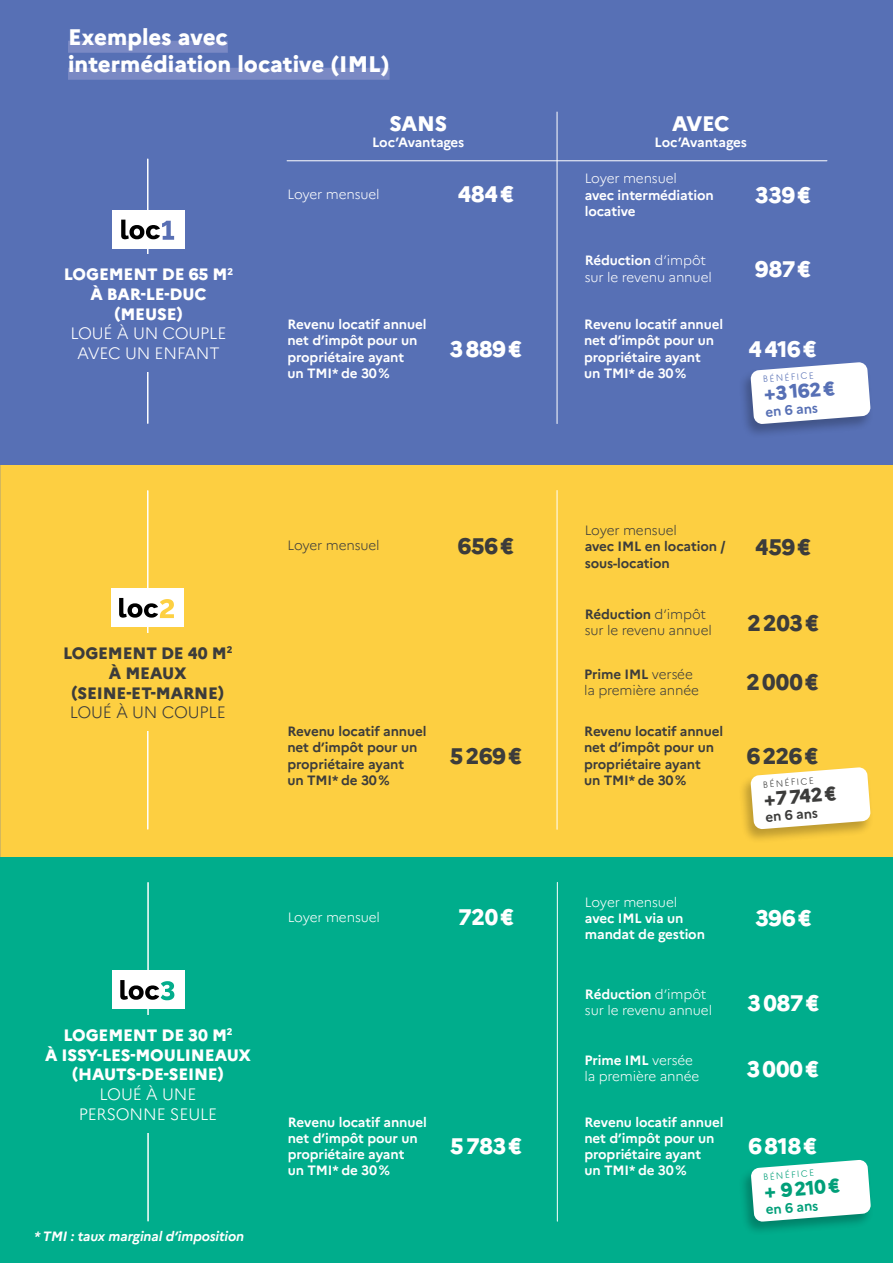
<style>
.page{position:relative;width:893px;height:1263px;background:#fff}
.page>*{position:absolute;margin:0;border:0;box-sizing:border-box;transform-origin:0 0}
.t1{font:800 22.5px/27px "Marianne";color:#fff}
.t2{font:800 22.5px "Marianne";letter-spacing:-.01em;color:#3c3c3b}
.t3{font:800 21px "Marianne";letter-spacing:-.01em;color:#fff}
.t4{font:800 19.5px "Marianne";color:#5770b5}
.t5{font:800 19.5px "Marianne";color:#3c3c3b}
.t6{font:800 19.5px "Marianne";color:#009f79}
.t7{font:800 16.5px/19.8px "Marianne";letter-spacing:-.01em;color:#fff;text-align:center}
.t8{font:300 16.5px/19.8px "Marianne";letter-spacing:-.01em;color:#fff;text-align:center}
.t9{font:800 16.5px/19.8px "Marianne";letter-spacing:-.01em;color:#3c3c3b;text-align:center}
.t10{font:300 16.5px "Marianne";letter-spacing:-.01em;color:#3c3c3b}
.t11{font:700 13.5px/16.2px "Marianne";letter-spacing:-.01em;color:#fff}
.t12{font:700 13.5px/16.2px "Marianne";letter-spacing:-.01em;color:#3c3c3b}
.t13{font:300 13.5px/16.2px "Marianne";letter-spacing:-.01em;color:#fff}
.t14{font:300 13.5px/16.2px "Marianne";letter-spacing:-.01em;color:#3c3c3b}
.t15{font:italic 700 13.5px "Marianne";letter-spacing:-.01em;color:#fff}
.t16{font:700 13.5px "Marianne";color:#5770b5}
.t17{font:700 13.5px "Marianne";color:#009f79}
.t18{font:300 9px "Marianne";color:#5770b5}
.t19{font:300 9px "Marianne";color:#3c3c3b}
.t20{font:300 9px "Marianne";color:#009f79}
.s1{font-weight:700}
</style>
<div class="page">
<div style="left:0;top:459px;width:893px;height:450px;background:#fdcf41"></div>
<div style="left:0;top:0;width:893px;height:465px;background:#5770b5"></div>
<div style="left:68px;top:41px;width:160px;height:12px;background:#7a89c4"></div>
<div style="left:68px;top:68px;width:322px;height:12px;background:#7a89c4"></div>
<div style="left:0;top:857px;width:893px;height:406px;background:#00ad8c"></div>
<hr style="left:147px;top:159px;width:2px;height:264px;background:#fff">
<hr style="left:557px;top:112px;width:1px;height:312px;background:#fff">
<div style="left:738px;top:362px;width:136px;height:77px;background:#000;opacity:.25"></div>
<svg style="left:750px;top:362px;width:121px;height:62px;background:#e1e5ef"></svg>
<div style="left:58px;top:255px;width:181px;height:117px;background:#5770b5"></div>
<div style="left:112px;top:210px;width:73px;height:39px;background:#fff"></div>
<svg style="left:121px;top:220px;width:53px;height:20px"></svg>
<hr style="left:287px;top:160px;width:540px;height:1px;background:#fff">
<hr style="left:147px;top:491px;width:2px;height:338px;background:#fff">
<hr style="left:557px;top:490px;width:1px;height:339px;background:#fff">
<div style="left:44px;top:634px;width:208px;height:97px;background:#fdcf41"></div>
<div style="left:112px;top:589px;width:72px;height:38px;background:#fff"></div>
<svg style="left:119px;top:598px;width:55px;height:20px"></svg>
<div style="left:738px;top:767px;width:136px;height:77px;background:#000;opacity:.25"></div>
<svg style="left:750px;top:767px;width:121px;height:62px;background:#faf3de"></svg>
<hr style="left:147px;top:883px;width:2px;height:338px;background:#fff">
<hr style="left:557px;top:882px;width:1px;height:339px;background:#fff">
<div style="left:33px;top:1016px;width:230px;height:117px;background:#00ad8c"></div>
<div style="left:112px;top:971px;width:72px;height:38px;background:#fff"></div>
<svg style="left:120px;top:980px;width:54px;height:20px"></svg>
<div style="left:738px;top:1159px;width:136px;height:77px;background:#000;opacity:.25"></div>
<svg style="left:751px;top:1159px;width:120px;height:63px;background:#d2eee8"></svg>
<h1 class="t1" style="left:68px;top:24px;width:323px">Exemples avec intermédiation locative (IML)</h1>
<h2 class="t3" style="left:389px;top:111px;width:59px">SANS</h2>
<p class="t11" style="left:372px;top:134px;width:94px">Loc’Avantages</p>
<h2 class="t3" style="left:672px;top:111px;width:59px">AVEC</h2>
<p class="t11" style="left:654px;top:134px;width:94px">Loc’Avantages</p>
<p class="t7" style="left:64px;top:264px;width:171px">LOGEMENT DE 65 M<sup>2<br></sup>À BAR-LE-DUC (MEUSE)</p>
<p class="t8" style="left:70px;top:324px;width:158px">LOUÉ À UN COUPLE<br>AVEC UN ENFANT</p>
<p class="t13" style="left:287px;top:186px;width:94px">Loyer mensuel</p>
<p class="t11" style="left:287px;top:316px;width:141px">Revenu locatif annuel net d’impôt pour un propriétaire ayant<br>un TMI* de 30%</p>
<p class="t13" style="left:585px;top:170px;width:94px">Loyer mensuel</p>
<p class="t11" style="left:585px;top:187px;width:131px">avec intermédiation locative</p>
<h1 class="t1" style="left:458px;top:181px;width:57px">484€</h1>
<h1 class="t1" style="left:755px;top:181px;width:57px">339€</h1>
<p class="t13" style="left:585px;top:252px;width:129px"><span class="s1">Réduction</span> d’impôt sur le revenu annuel</p>
<p class="t11" style="left:584px;top:316px;width:141px">Revenu locatif annuel net d’impôt pour un propriétaire ayant<br>un TMI* de 30%</p>
<h1 class="t1" style="left:755px;top:255px;width:57px">987€</h1>
<h1 class="t1" style="left:450px;top:335px;width:73px">3889€</h1>
<h1 class="t1" style="left:748px;top:335px;width:70px">4416€</h1>
<p class="t18" style="left:762px;top:374px;width:53px;rotate:-5deg">BÉNÉFICE</p>
<h3 class="t4" style="left:763px;top:382px;width:73px;rotate:-5deg">+3162€</h3>
<p class="t16" style="left:765px;top:403px;width:54px;rotate:-4deg">en 6 ans</p>
<p class="t9" style="left:63px;top:643px;width:171px">LOGEMENT DE 40 M<sup>2<br></sup>À MEAUX (SEINE-ET-MARNE)</p>
<p class="t10" style="left:70px;top:702px;width:158px">LOUÉ À UN COUPLE</p>
<p class="t7" style="left:45px;top:1025px;width:208px">LOGEMENT DE 30 M<sup>2<br></sup>À ISSY-LES-MOULINEAUX (HAUTS-DE-SEINE)</p>
<p class="t8" style="left:79px;top:1084px;width:140px">LOUÉ À UNE<br>PERSONNE SEULE</p>
<p class="t15" style="left:34px;top:1228px;width:212px">* TMI : taux marginal d’imposition</p>
<p class="t14" style="left:287px;top:537px;width:94px">Loyer mensuel</p>
<p class="t12" style="left:287px;top:723px;width:141px">Revenu locatif annuel net d’impôt pour un propriétaire ayant<br>un TMI* de 30%</p>
<p class="t14" style="left:585px;top:522px;width:94px">Loyer mensuel</p>
<p class="t12" style="left:585px;top:538px;width:142px">avec IML en location / sous-location</p>
<h1 class="t2" style="left:458px;top:532px;width:57px">656€</h1>
<h1 class="t2" style="left:755px;top:533px;width:57px">459€</h1>
<p class="t14" style="left:585px;top:606px;width:129px"><span class="s1">Réduction</span> d’impôt sur le revenu annuel</p>
<h1 class="t2" style="left:747px;top:609px;width:73px">2203€</h1>
<p class="t14" style="left:584px;top:666px;width:116px"><span class="s1">Prime IML</span> versée la première année</p>
<h1 class="t2" style="left:746px;top:668px;width:74px">2000€</h1>
<p class="t12" style="left:584px;top:723px;width:141px">Revenu locatif annuel net d’impôt pour un propriétaire ayant<br>un TMI* de 30%</p>
<h1 class="t2" style="left:450px;top:742px;width:73px">5269€</h1>
<h1 class="t2" style="left:747px;top:742px;width:73px">6226€</h1>
<p class="t19" style="left:762px;top:779px;width:53px;rotate:-5deg">BÉNÉFICE</p>
<h3 class="t5" style="left:763px;top:787px;width:74px;rotate:-5deg">+7742€</h3>
<p class="t12" style="left:765px;top:808px;width:54px;rotate:-4deg">en 6 ans</p>
<p class="t13" style="left:288px;top:909px;width:94px">Loyer mensuel</p>
<p class="t11" style="left:288px;top:1114px;width:141px">Revenu locatif annuel net d’impôt pour un propriétaire ayant<br>un TMI* de 30%</p>
<p class="t13" style="left:585px;top:894px;width:94px">Loyer mensuel</p>
<p class="t11" style="left:585px;top:910px;width:122px">avec IML via un mandat de gestion</p>
<h1 class="t1" style="left:458px;top:904px;width:57px">720€</h1>
<h1 class="t1" style="left:755px;top:905px;width:58px">396€</h1>
<p class="t13" style="left:585px;top:986px;width:129px"><span class="s1">Réduction</span> d’impôt sur le revenu annuel</p>
<p class="t13" style="left:584px;top:1052px;width:116px"><span class="s1">Prime IML</span> versée la première année</p>
<p class="t11" style="left:584px;top:1114px;width:141px">Revenu locatif annuel net d’impôt pour un propriétaire ayant<br>un TMI* de 30%</p>
<h1 class="t1" style="left:747px;top:989px;width:73px">3087€</h1>
<h1 class="t1" style="left:747px;top:1055px;width:74px">3000€</h1>
<h1 class="t1" style="left:450px;top:1133px;width:73px">5783€</h1>
<h1 class="t1" style="left:749px;top:1133px;width:70px">6818€</h1>
<p class="t20" style="left:763px;top:1172px;width:53px;rotate:-5deg">BÉNÉFICE</p>
<h3 class="t6" style="left:763px;top:1179px;width:77px;rotate:-5deg">+ 9210€</h3>
<p class="t17" style="left:765px;top:1201px;width:54px;rotate:-4deg">en 6 ans</p>
</div>
